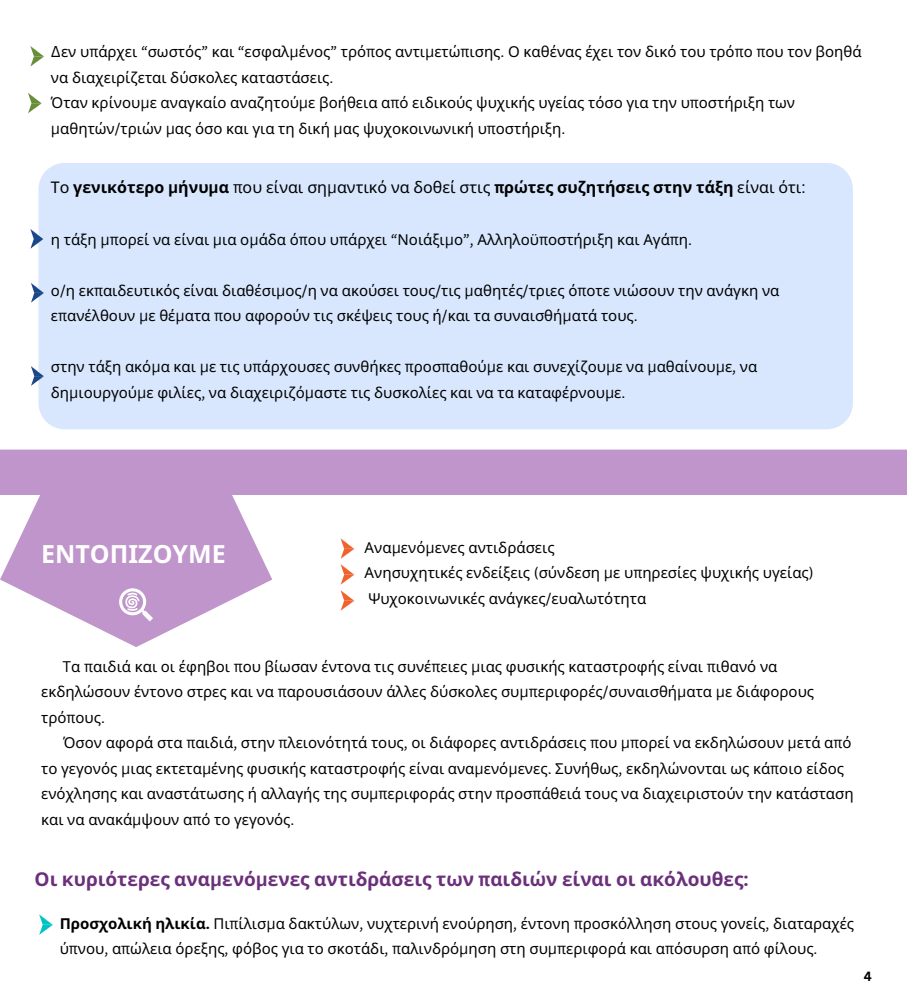
<style>
.page{position:relative;width:907px;height:993px;background:#fff}
.page>*{position:absolute;margin:0;border:0;box-sizing:border-box;transform-origin:0 0}
.t1{font:700 25px "Noto Sans";color:#fff}
.t2{font:700 19px "Noto Sans";color:#6b2f7b}
.t3{font:700 16px "Noto Sans";color:#000}
.t4{font:15px/25.5px "Noto Sans";color:#000}
.t5{font:700 13px "Canva Sans";color:#000}
.s1{font-family:"Canva Sans"}
.s2{font-weight:400}
.s3{font-family:"Canva Sans";font-weight:400}
.s4{font-weight:700}
.s5{font-family:"Canva Sans";font-weight:700}
</style>
<div class="page">
<svg style="left:30px;top:46px;width:14px;height:20px"></svg>
<svg style="left:28px;top:93px;width:14px;height:20px"></svg>
<div style="left:38px;top:163px;width:815px;height:266px;background:#d8e7fd"></div>
<svg style="left:30px;top:229px;width:13px;height:20px"></svg>
<svg style="left:0;top:495px;width:272px;height:152px;fill:#bf95cb"></svg>
<svg style="left:341px;top:538px;width:13px;height:20px"></svg>
<div style="left:0;top:449px;width:907px;height:46px;background:#bf95cb"></div>
<svg style="left:119px;top:588px;width:34px;height:33px"></svg>
<svg style="left:341px;top:564px;width:13px;height:20px"></svg>
<svg style="left:341px;top:590px;width:13px;height:20px"></svg>
<svg style="left:39px;top:914px;width:14px;height:20px"></svg>
<svg style="left:31px;top:283px;width:13px;height:19px"></svg>
<svg style="left:31px;top:366px;width:13px;height:20px"></svg>
<p class="t4" style="left:51px;top:39px;width:812px"><span class="s1">Δ</span>εν υ<span class="s1">π</span>άρχει <span class="s1">“</span>σωστός<span class="s1">”</span> και <span class="s1">“</span>εσφαλ<span class="s1">μ</span>ένος<span class="s1">”</span> τρό<span class="s1">π</span>ος αντι<span class="s1">μ</span>ετώ<span class="s1">π</span>ισης<span class="s1">.</span> Ο καθένας έχει τον δικό του τρό<span class="s1">π</span>ο <span class="s1">π</span>ου τον βοηθά να διαχειρίζεται δύσκολες καταστάσεις<span class="s1">.</span></p>
<p class="t4" style="left:51px;top:90px;width:746px">Όταν κρίνου<span class="s1">μ</span>ε αναγκαίο αναζητού<span class="s1">μ</span>ε βοήθεια α<span class="s1">π</span>ό ειδικούς ψυχικής υγείας τόσο για την υ<span class="s1">π</span>οστήριξη των <span class="s1">μ</span>αθητών<span class="s1">/</span>τριών <span class="s1">μ</span>ας όσο και για τη δική <span class="s1">μ</span>ας ψυχοκοινωνική υ<span class="s1">π</span>οστήριξη<span class="s1">.</span></p>
<p class="t3" style="left:51px;top:176px;width:756px"><span class="s2">Το</span> γενικότερο <span class="s1">μ</span>ήνυ<span class="s1">μ</span>α <span class="s3">π</span><span class="s2">ου είναι ση</span><span class="s3">μ</span><span class="s2">αντικό να δοθεί στις</span> <span class="s1">π</span>ρώτες συζητήσεις στην τάξη <span class="s2">είναι ότι</span><span class="s3">:</span></p>
<p class="t4" style="left:51px;top:226px;width:643px">η τάξη <span class="s1">μπ</span>ορεί να είναι <span class="s1">μ</span>ια ο<span class="s1">μ</span>άδα ό<span class="s1">π</span>ου υ<span class="s1">π</span>άρχει <span class="s1">“</span>Νοιάξι<span class="s1">μ</span>ο<span class="s1">”,</span> Αλληλοϋ<span class="s1">π</span>οστήριξη και Αγά<span class="s1">π</span>η<span class="s1">.</span></p>
<p class="t4" style="left:51px;top:277px;width:730px">ο<span class="s1">/</span>η εκ<span class="s1">π</span>αιδευτικός είναι διαθέσι<span class="s1">μ</span>ος<span class="s1">/</span>η να ακούσει τους<span class="s1">/</span>τις <span class="s1">μ</span>αθητές<span class="s1">/</span>τριες ό<span class="s1">π</span>οτε νιώσουν την ανάγκη να ε<span class="s1">π</span>ανέλθουν <span class="s1">μ</span>ε θέ<span class="s1">μ</span>ατα <span class="s1">π</span>ου αφορούν τις σκέψεις τους ή<span class="s1">/</span>και τα συναισθή<span class="s1">μ</span>ατά τους<span class="s1">.</span></p>
<p class="t4" style="left:51px;top:354px;width:708px">στην τάξη ακό<span class="s1">μ</span>α και <span class="s1">μ</span>ε τις υ<span class="s1">π</span>άρχουσες συνθήκες <span class="s1">π</span>ροσ<span class="s1">π</span>αθού<span class="s1">μ</span>ε και συνεχίζου<span class="s1">μ</span>ε να <span class="s1">μ</span>αθαίνου<span class="s1">μ</span>ε<span class="s1">,</span> να δη<span class="s1">μ</span>ιουργού<span class="s1">μ</span>ε φιλίες<span class="s1">,</span> να διαχειριζό<span class="s1">μ</span>αστε τις δυσκολίες και να τα καταφέρνου<span class="s1">μ</span>ε<span class="s1">.</span></p>
<p class="t1" style="left:41px;top:536px;width:186px">ΕΝΤΟΠΙΖΟΥΜΕ</p>
<p class="t4" style="left:365px;top:534px;width:191px">Ανα<span class="s1">μ</span>ενό<span class="s1">μ</span>ενες αντιδράσεις</p>
<p class="t4" style="left:365px;top:559px;width:450px">Ανησυχητικές ενδείξεις <span class="s1">(</span>σύνδεση <span class="s1">μ</span>ε υ<span class="s1">π</span>ηρεσίες ψυχικής υγείας<span class="s1">)</span></p>
<p class="t4" style="left:368px;top:585px;width:279px">Ψυχοκοινωνικές ανάγκες<span class="s1">/</span>ευαλωτότητα</p>
<p class="t4" style="left:41px;top:653px;width:774px;text-indent:21px"><span class="s1">T</span>α <span class="s1">π</span>αιδιά και οι έφηβοι <span class="s1">π</span>ου βίωσαν έντονα τις συνέ<span class="s1">π</span>ειες <span class="s1">μ</span>ιας φυσικής καταστροφής είναι <span class="s1">π</span>ιθανό να εκδηλώσουν έντονο στρες και να <span class="s1">π</span>αρουσιάσουν άλλες δύσκολες συ<span class="s1">μπ</span>εριφορές<span class="s1">/</span>συναισθή<span class="s1">μ</span>ατα <span class="s1">μ</span>ε διάφορους τρό<span class="s1">π</span>ους<span class="s1">.</span></p>
<p class="t4" style="left:41px;top:729px;width:814px;text-indent:22px">Όσον αφορά στα <span class="s1">π</span>αιδιά<span class="s1">,</span> στην <span class="s1">π</span>λειονότητά τους<span class="s1">,</span> οι διάφορες αντιδράσεις <span class="s1">π</span>ου <span class="s1">μπ</span>ορεί να εκδηλώσουν <span class="s1">μ</span>ετά α<span class="s1">π</span>ό το γεγονός <span class="s1">μ</span>ιας εκτετα<span class="s1">μ</span>ένης φυσικής καταστροφής είναι ανα<span class="s1">μ</span>ενό<span class="s1">μ</span>ενες<span class="s1">.</span> Συνήθως<span class="s1">,</span> εκδηλώνονται ως κά<span class="s1">π</span>οιο είδος ενόχλησης και αναστάτωσης ή αλλαγής της συ<span class="s1">μπ</span>εριφοράς στην <span class="s1">π</span>ροσ<span class="s1">π</span>άθειά τους να διαχειριστούν την κατάσταση και να ανακά<span class="s1">μ</span>ψουν α<span class="s1">π</span>ό το γεγονός<span class="s1">.</span></p>
<p class="t2" style="left:35px;top:865px;width:715px">Οι κυριότερες ανα<span class="s1">μ</span>ενό<span class="s1">μ</span>ενες αντιδράσεις των <span class="s1">π</span>αιδιών είναι οι ακόλουθες<span class="s1">:</span></p>
<p class="t4" style="left:60px;top:909px;width:796px"><span class="s4">Προσχολική ηλικία</span><span class="s5">.</span> Πι<span class="s1">π</span>ίλισ<span class="s1">μ</span>α δακτύλων<span class="s1">,</span> νυχτερινή ενούρηση<span class="s1">,</span> έντονη <span class="s1">π</span>ροσκόλληση στους γονείς<span class="s1">,</span> διαταραχές ύ<span class="s1">π</span>νου<span class="s1">,</span> α<span class="s1">π</span>ώλεια όρεξης<span class="s1">,</span> φόβος για το σκοτάδι<span class="s1">, π</span>αλινδρό<span class="s1">μ</span>ηση στη συ<span class="s1">μπ</span>εριφορά και α<span class="s1">π</span>όσυρση α<span class="s1">π</span>ό φίλους<span class="s1">.</span></p>
<p class="t5" style="left:863px;top:966px;width:10px">4</p>
</div>
